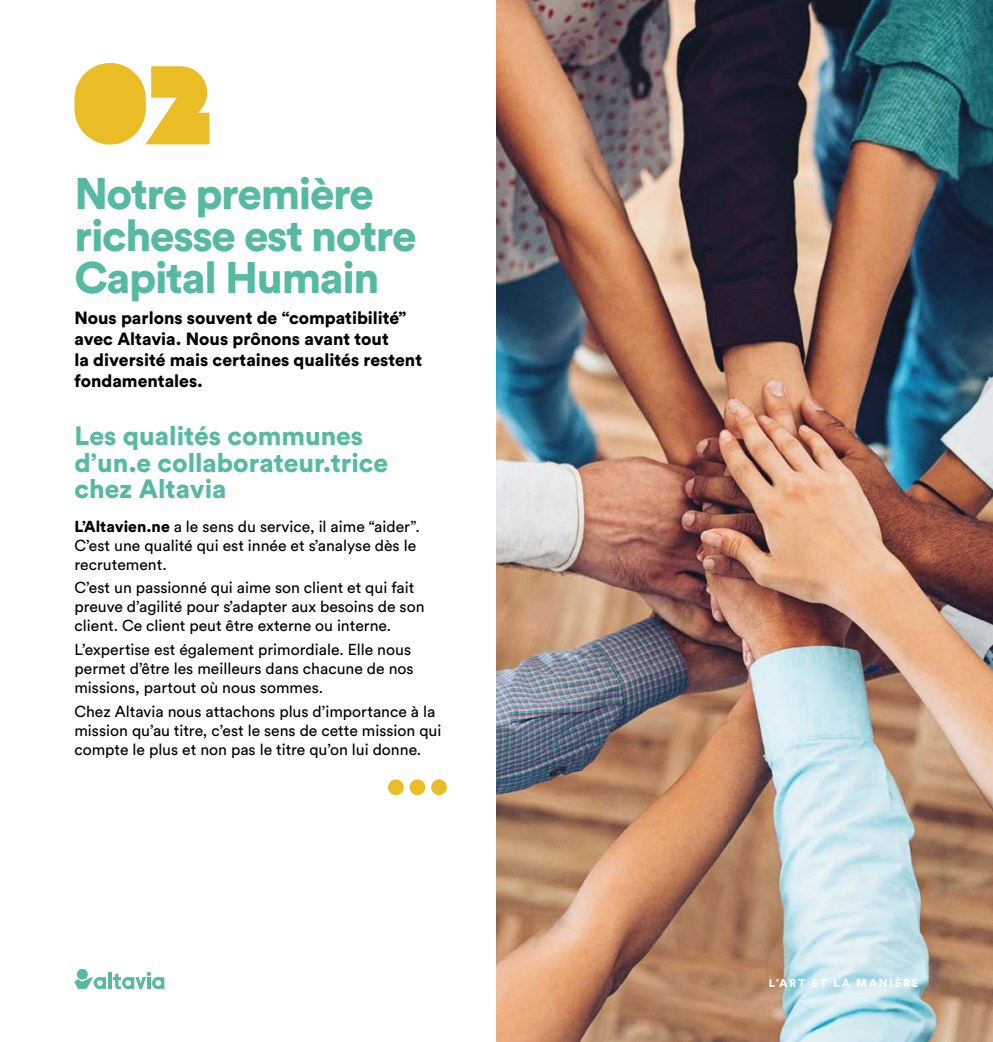
<style>
.page{position:relative;width:993px;height:1042px;background:#fff}
.page>*{position:absolute;margin:0;border:0;box-sizing:border-box;transform-origin:0 0}
.t1{font:900 43.75px/42px "Circular Std";letter-spacing:-.03em;color:#56baa2}
.t2{font:900 26.25px/26.2px "Circular Std";color:#56baa2}
.t3{font:900 17.5px/21px "Circular Std";color:#000}
.t4{font:15.75px/18.9px "Circular Std";color:#000}
.t5{font:900 11.38px "Circular Std";letter-spacing:.15em;color:#fff}
.s1{font-weight:900}
</style>
<div class="page">
<img style="left:496px;top:0;width:496px;height:1042px">
<div style="left:74px;top:63px;width:72px;height:82px;background:#eabd27;border-radius:36px"></div>
<svg style="left:145px;top:66px;width:64px;height:78px"></svg>
<div style="left:388px;top:779px;width:15px;height:16px;background:#eabd27;border-radius:50%"></div>
<div style="left:409px;top:779px;width:16px;height:16px;background:#eabd27;border-radius:50%"></div>
<div style="left:431px;top:779px;width:15px;height:16px;background:#eabd27;border-radius:50%"></div>
<div style="left:77px;top:969px;width:11px;height:10px;background:#56baa2;border-radius:50%"></div>
<svg style="left:74px;top:977px;width:32px;height:12px"></svg>
<hr style="left:108px;top:972px;width:3px;height:17px;background:#56baa2">
<svg style="left:113px;top:972px;width:51px;height:17px"></svg>
<h1 class="t1" style="left:74px;top:172px;width:343px">Notre première richesse est notre<br>Capital Humain</h1>
<p class="t3" style="left:74px;top:307px;width:349px">Nous parlons souvent de “compatibilité” avec Altavia. Nous prônons avant tout<br>la diversité mais certaines qualités restent fondamentales.</p>
<h2 class="t2" style="left:74px;top:422px;width:315px">Les qualités communes d’un.e collaborateur.trice chez Altavia</h2>
<p class="t4" style="left:74px;top:516px;width:347px"><span class="s1">L’Altavien.ne</span> a le sens du service, il aime “aider”.<br>C’est une qualité qui est innée et s’analyse dès le recrutement.</p>
<p class="t4" style="left:74px;top:578px;width:351px">C’est un passionné qui aime son client et qui fait preuve d’agilité pour s’adapter aux besoins de son client. Ce client peut être externe ou interne.</p>
<p class="t4" style="left:74px;top:640px;width:340px">L’expertise est également primordiale. Elle nous permet d’être les meilleurs dans chacune de nos missions, partout où nous sommes.</p>
<p class="t4" style="left:74px;top:701px;width:368px">Chez Altavia nous attachons plus d’importance à la mission qu’au titre, c’est le sens de cette mission qui compte le plus et non pas le titre qu’on lui donne.</p>
<p class="t5" style="left:768px;top:975px;width:151px">L’ART ET LA MANIÈRE</p>
</div>
